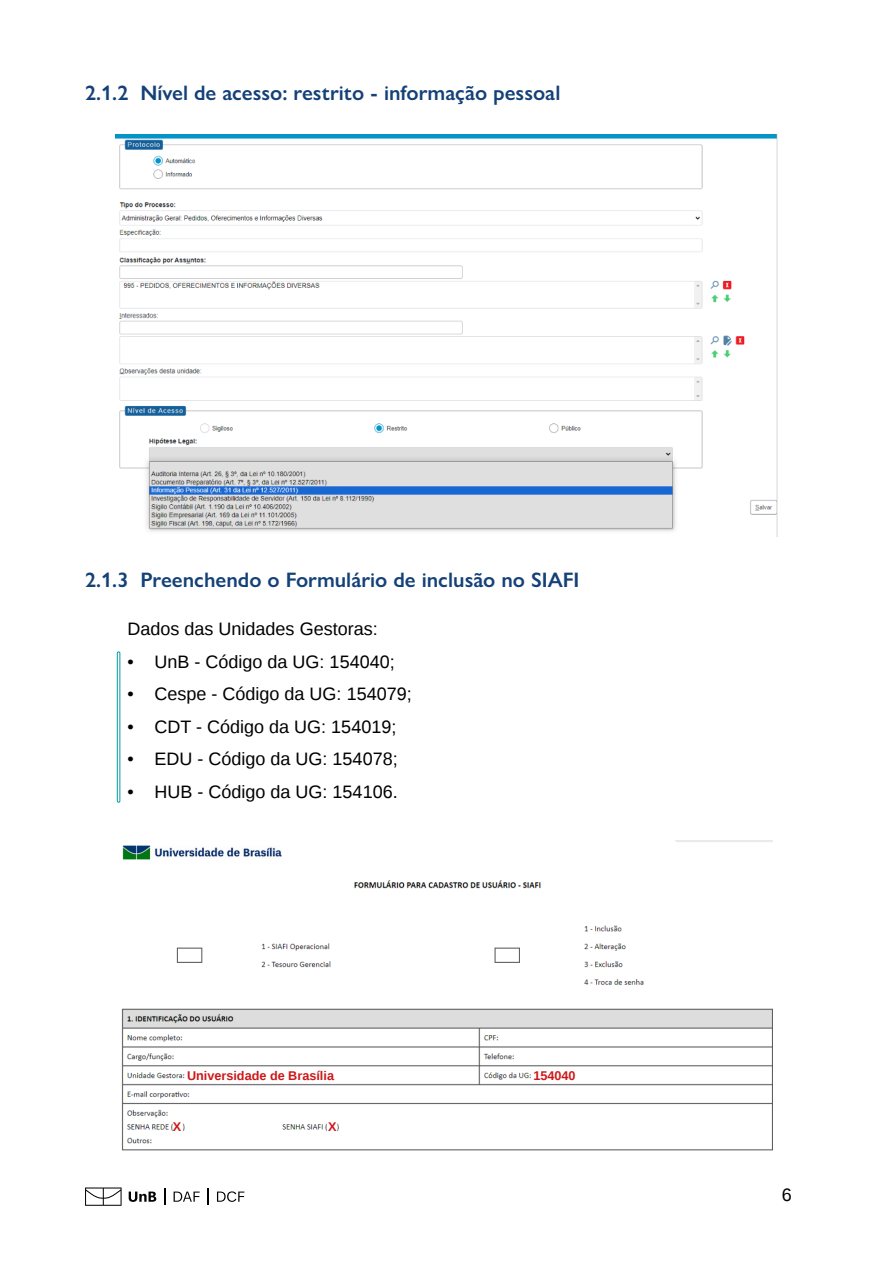
<style>
.page{position:relative;width:893px;height:1263px;background:#fff}
.page>*{position:absolute;margin:0;border:0;box-sizing:border-box;transform-origin:0 0}
.t1{font:600 21px "Gill Sans Nova";color:#144178}
.t2{font:18px "Un B Office";color:#000}
.t3{font:700 12.6px "Un B Office";color:#cd1719}
</style>
<div class="page">
<svg style="left:208px;top:1188px;width:1px;height:17px"></svg>
<svg style="left:217px;top:1191px;width:27px;height:11px"></svg>
<svg style="left:164px;top:1188px;width:1px;height:17px"></svg>
<svg style="left:174px;top:1191px;width:26px;height:11px"></svg>
<svg style="left:129px;top:1191px;width:27px;height:11px"></svg>
<svg style="left:85px;top:1187px;width:37px;height:19px"></svg>
<img style="left:116px;top:135px;width:661px;height:401px">
<div style="left:117px;top:651px;width:3px;height:152px;border:1px solid #009ba4"></div>
<img style="left:121px;top:841px;width:652px;height:310px">
<p class="t1" style="left:85px;top:80px;width:477px">2.1.2 Nível de acesso: restrito - informação pessoal</p>
<p class="t1" style="left:85px;top:567px;width:496px">2.1.3 Preenchendo o Formulário de inclusão no SIAFI</p>
<p class="t2" style="left:128px;top:618px;width:252px">Dados das Unidades Gestoras:</p>
<p class="t2" style="left:128px;top:651px;width:269px">• UnB - Código da UG: 154040;</p>
<p class="t2" style="left:128px;top:683px;width:286px">• Cespe - Código da UG: 154079;</p>
<p class="t2" style="left:128px;top:716px;width:270px">• CDT - Código da UG: 154019;</p>
<p class="t2" style="left:128px;top:748px;width:272px">• EDU - Código da UG: 154078;</p>
<p class="t2" style="left:128px;top:781px;width:272px">• HUB - Código da UG: 154106.</p>
<p class="t3" style="left:187px;top:1068px;width:149px">Universidade de Brasília</p>
<p class="t3" style="left:533px;top:1068px;width:44px">154040</p>
<p class="t3" style="left:173px;top:1119px;width:10px">X</p>
<p class="t3" style="left:328px;top:1119px;width:10px">X</p>
<p class="t2" style="left:782px;top:1184px;width:12px">6</p>
</div>
